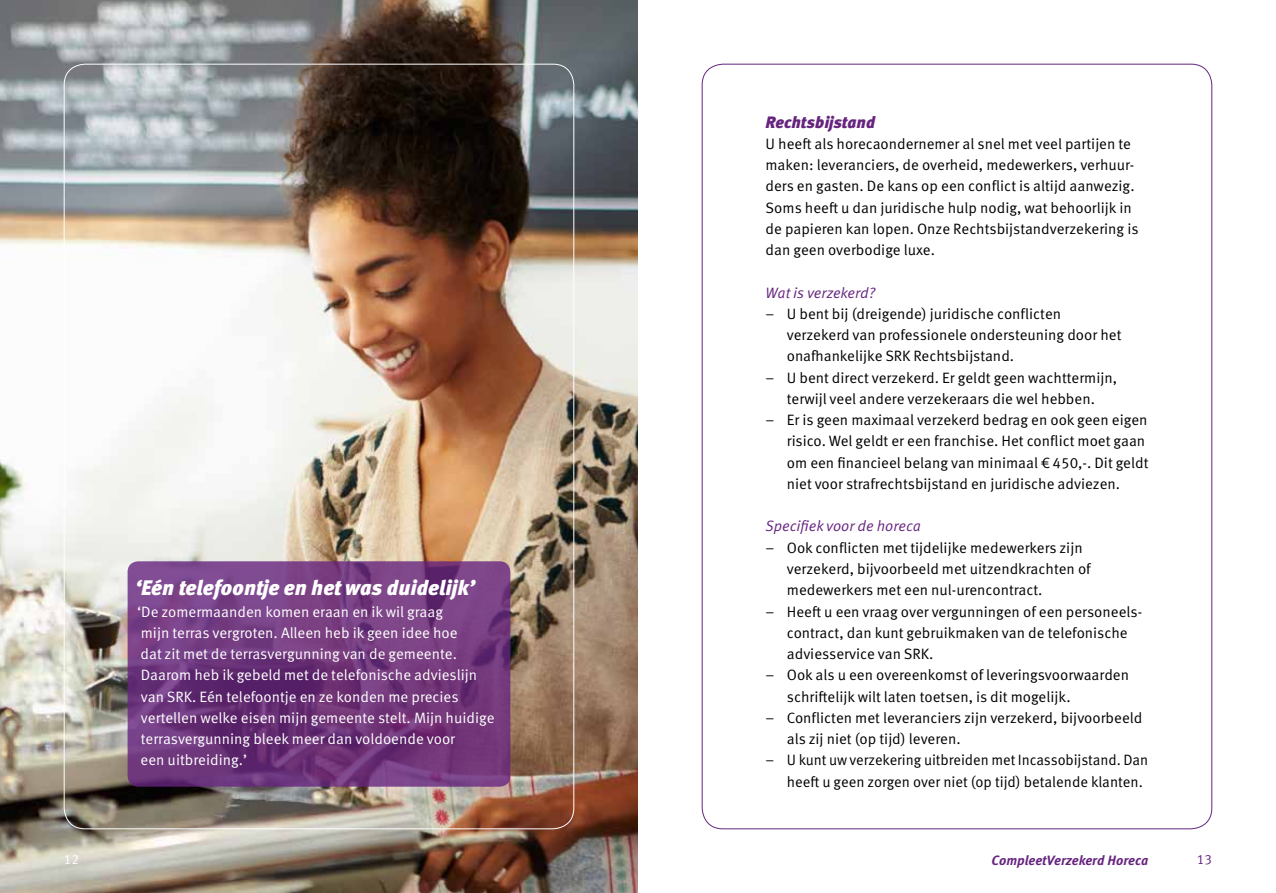
<style>
.page{position:relative;width:1276px;height:893px;background:#fff}
.page>*{position:absolute;margin:0;border:0;box-sizing:border-box;transform-origin:0 0}
.t1{font:italic 900 21px "Meta OT";color:#fff}
.t2{font:italic 900 16.5px "Meta OT";color:#66247f}
.t3{font:15px/21.3px "Meta OT Norm";color:#000}
.t4{font:15px/21.3px "Meta OT Norm";color:#fff}
.t5{font:15px "Meta OT Norm Ita";color:#66247f}
.t6{font:italic 700 13.5px "Meta OT";letter-spacing:-.005em;color:#66247f}
.t7{font:13.5px "Meta OT Norm";color:#fff}
.t8{font:13.5px "Meta OT Norm";color:#66247f}
</style>
<div class="page">
<img style="left:0;top:0;width:638px;height:893px">
<svg style="left:701px;top:63px;width:511px;height:767px"></svg>
<img style="left:63px;top:63px;width:511px;height:767px">
<h1 class="t1" style="left:135px;top:575px;width:341px">‘Eén telefoontje en het was duidelijk’</h1>
<p class="t4" style="left:137px;top:601px;width:359px">‘De zomermaanden komen eraan en ik wil graag<br>mijn terras vergroten. Alleen heb ik geen idee hoe<br>dat zit met de terrasvergunning van de gemeente.<br>Daarom heb ik gebeld met de telefonische advieslijn van SRK. Eén telefoontje en ze konden me precies vertellen welke eisen mijn gemeente stelt. Mijn huidige terrasvergunning bleek meer dan voldoende voor<br>een uitbreiding.’</p>
<p class="t2" style="left:765px;top:112px;width:111px">Rechtsbijstand</p>
<p class="t3" style="left:765px;top:133px;width:374px">U heeft als horecaondernemer al snel met veel partijen te maken: leveranciers, de overheid, medewerkers, verhuur&shy;ders en gasten. De kans op een conflict is altijd aanwezig.<br>Soms heeft u dan juridische hulp nodig, wat behoorlijk in de papieren kan lopen. Onze Rechtsbijstandverzekering is dan geen overbodige luxe.</p>
<p class="t5" style="left:765px;top:284px;width:111px">Wat is verzekerd?</p>
<p class="t3" style="left:787px;top:303px;width:336px;text-indent:-21px">– U bent bij (dreigende) juridische conflicten verzekerd van professionele ondersteuning door het onafhankelijke SRK Rechtsbijstand.</p>
<p class="t3" style="left:765px;top:367px;width:353px;text-align:center">– U bent direct verzekerd. Er geldt geen wachttermijn, terwijl veel andere verzekeraars die wel hebben.</p>
<p class="t3" style="left:787px;top:409px;width:363px;text-indent:-21px">– Er is geen maximaal verzekerd bedrag en ook geen eigen risico. Wel geldt er een franchise. Het conflict moet gaan om een financieel belang van minimaal € 450,-. Dit geldt niet voor strafrechtsbijstand en juridische adviezen.</p>
<p class="t5" style="left:765px;top:517px;width:157px">Specifiek voor de horeca</p>
<p class="t3" style="left:787px;top:537px;width:305px;text-indent:-21px">– Ook conflicten met tijdelijke medewerkers zijn verzekerd, bijvoorbeeld met uitzendkrachten of medewerkers met een nul-urencontract.</p>
<p class="t3" style="left:787px;top:601px;width:357px;text-indent:-21px">– Heeft u een vraag over vergunningen of een personeels&shy;contract, dan kunt gebruikmaken van de telefonische adviesservice van SRK.</p>
<p class="t3" style="left:787px;top:665px;width:344px;text-indent:-21px">– Ook als u een overeenkomst of leveringsvoorwaarden schriftelijk wilt laten toetsen, is dit mogelijk.</p>
<p class="t3" style="left:787px;top:707px;width:357px;text-indent:-21px">– Conflicten met leveranciers zijn verzekerd, bijvoorbeeld als zij niet (op tijd) leveren.</p>
<p class="t3" style="left:787px;top:750px;width:363px;text-indent:-21px">– U kunt uw verzekering uitbreiden met Incassobijstand. Dan heeft u geen zorgen over niet (op tijd) betalende klanten.</p>
<p class="t7" style="left:64px;top:852px;width:17px">12</p>
<p class="t6" style="left:991px;top:852px;width:158px">CompleetVerzekerd Horeca</p>
<p class="t8" style="left:1196px;top:852px;width:17px">13</p>
</div>
